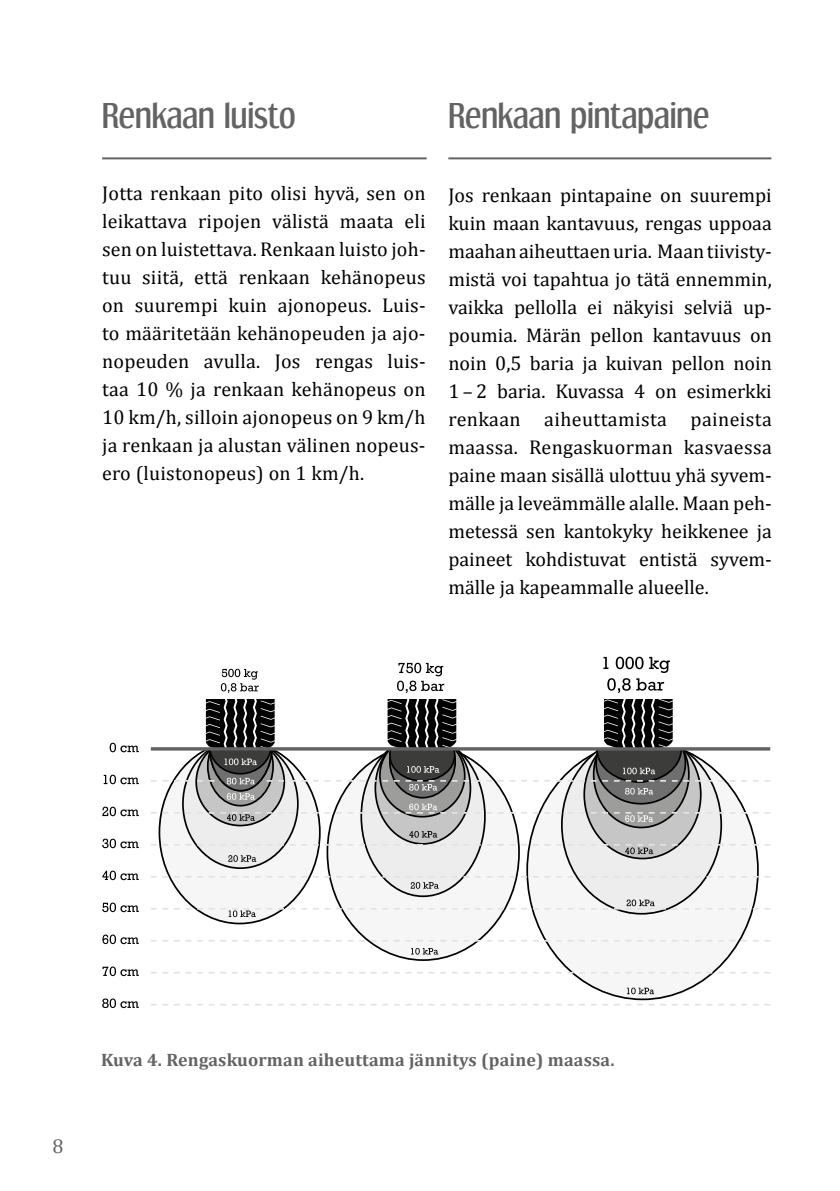
<style>
.page{position:relative;width:840px;height:1191px;background:#fff}
.page>*{position:absolute;margin:0;border:0;box-sizing:border-box;transform-origin:0 0}
.t1{font:32px "Dream Orphanage Rg";color:#646363}
.t2{font:20px/28px "Cambria";color:#000;text-align:justify}
.t3{font:20px "Cambria";color:#646363}
.t4{font:700 18px "Cambria";letter-spacing:.01em;color:#646363}
</style>
<div class="page">
<div style="left:527px;top:741px;width:230px;height:258px;background:#f6f6f6;border-radius:50%"></div>
<div style="left:561px;top:736px;width:159px;height:177px;background:#ededed;border-radius:50%"></div>
<svg style="left:584px;top:730px;width:116px;height:128px;background:#b4b4b4"></svg>
<div style="left:327px;top:745px;width:191px;height:215px;background:#f6f6f6;border-radius:50%"></div>
<div style="left:361px;top:736px;width:123px;height:160px;background:#ededed;border-radius:50%"></div>
<svg style="left:375px;top:732px;width:95px;height:112px"></svg>
<div style="left:159px;top:741px;width:160px;height:182px;background:#f6f6f6;border-radius:50%"></div>
<div style="left:183px;top:739px;width:115px;height:129px;background:#ededed;border-radius:50%"></div>
<div style="left:389px;top:730px;width:65px;height:51px;background:#3c3c3b;border-radius:50%"></div>
<div style="left:596px;top:716px;width:84px;height:66px;background:#3c3c3b;border-radius:50%"></div>
<svg style="left:221px;top:669px;width:37px;height:24px"></svg>
<svg style="left:603px;top:656px;width:66px;height:37px"></svg>
<svg style="left:397px;top:662px;width:47px;height:31px"></svg>
<svg style="left:411px;top:948px;width:27px;height:6px"></svg>
<svg style="left:409px;top:831px;width:28px;height:6px"></svg>
<svg style="left:627px;top:987px;width:26px;height:7px"></svg>
<svg style="left:151px;top:876px;width:618px;height:12px"></svg>
<svg style="left:151px;top:940px;width:618px;height:1px"></svg>
<svg style="left:151px;top:972px;width:618px;height:1px"></svg>
<svg style="left:151px;top:1004px;width:618px;height:1px"></svg>
<svg style="left:151px;top:899px;width:618px;height:18px"></svg>
<svg style="left:151px;top:844px;width:618px;height:18px"></svg>
<svg style="left:209px;top:716px;width:62px;height:57px"></svg>
<svg style="left:151px;top:758px;width:618px;height:64px"></svg>
<div style="left:201px;top:696px;width:514px;height:52px;background:#fff"></div>
<svg style="left:206px;top:699px;width:68px;height:48px;background:#2a2a2a"></svg>
<svg style="left:387px;top:699px;width:69px;height:48px;background:#2d2d2d"></svg>
<svg style="left:604px;top:699px;width:68px;height:48px;background:#2c2c2c"></svg>
<hr style="left:151px;top:747px;width:618px;height:3px;background:#646363">
<svg style="left:110px;top:742px;width:29px;height:10px"></svg>
<svg style="left:104px;top:774px;width:35px;height:10px"></svg>
<svg style="left:102px;top:806px;width:37px;height:10px"></svg>
<svg style="left:102px;top:838px;width:37px;height:10px"></svg>
<svg style="left:102px;top:870px;width:37px;height:10px"></svg>
<svg style="left:102px;top:902px;width:37px;height:10px"></svg>
<svg style="left:102px;top:934px;width:37px;height:10px"></svg>
<svg style="left:102px;top:966px;width:37px;height:10px"></svg>
<svg style="left:102px;top:998px;width:37px;height:10px"></svg>
<hr style="left:102px;top:157px;width:324px;height:2px;background:#646363">
<hr style="left:448px;top:157px;width:323px;height:2px;background:#646363">
<h1 class="t1" style="left:102px;top:97px;width:195px">Renkaan luisto</h1>
<p class="t2" style="left:102px;top:179px;width:325px">Jotta renkaan pito olisi hyvä, sen on leikattava ripojen välistä maata eli sen on luistettava. Renkaan luisto joh&shy;tuu siitä, että renkaan kehänopeus on suurempi kuin ajonopeus. Luis&shy;to määritetään kehänopeuden ja ajo&shy;nopeuden avulla. Jos rengas luis&shy;taa 10 % ja renkaan kehänopeus on 10 km/h, silloin ajonopeus on 9 km/h ja renkaan ja alustan välinen nopeus&shy;ero (luistonopeus) on 1 km/h.</p>
<h1 class="t1" style="left:448px;top:96px;width:262px">Renkaan pintapaine</h1>
<p class="t2" style="left:448px;top:181px;width:325px">Jos renkaan pintapaine on suurempi kuin maan kantavuus, rengas uppoaa maahan aiheuttaen uria. Maan tiivisty&shy;mistä voi tapahtua jo tätä ennemmin, vaikka pellolla ei näkyisi selviä up&shy;poumia. Märän pellon kantavuus on noin 0,5 baria ja kuivan pellon noin 1 – 2 baria. Kuvassa 4 on esimerkki renkaan aiheuttamista paineista maassa. Rengaskuorman kasvaessa paine maan sisällä ulottuu yhä syvem&shy;mälle ja leveämmälle alalle. Maan peh&shy;metessä sen kantokyky heikkenee ja paineet kohdistuvat entistä syvem&shy;mälle ja kapeammalle alueelle.</p>
<p class="t3" style="left:52px;top:1134px;width:13px">8</p>
<p class="t4" style="left:101px;top:1047px;width:514px">Kuva 4. Rengaskuorman aiheuttama jännitys (paine) maassa.</p>
</div>
